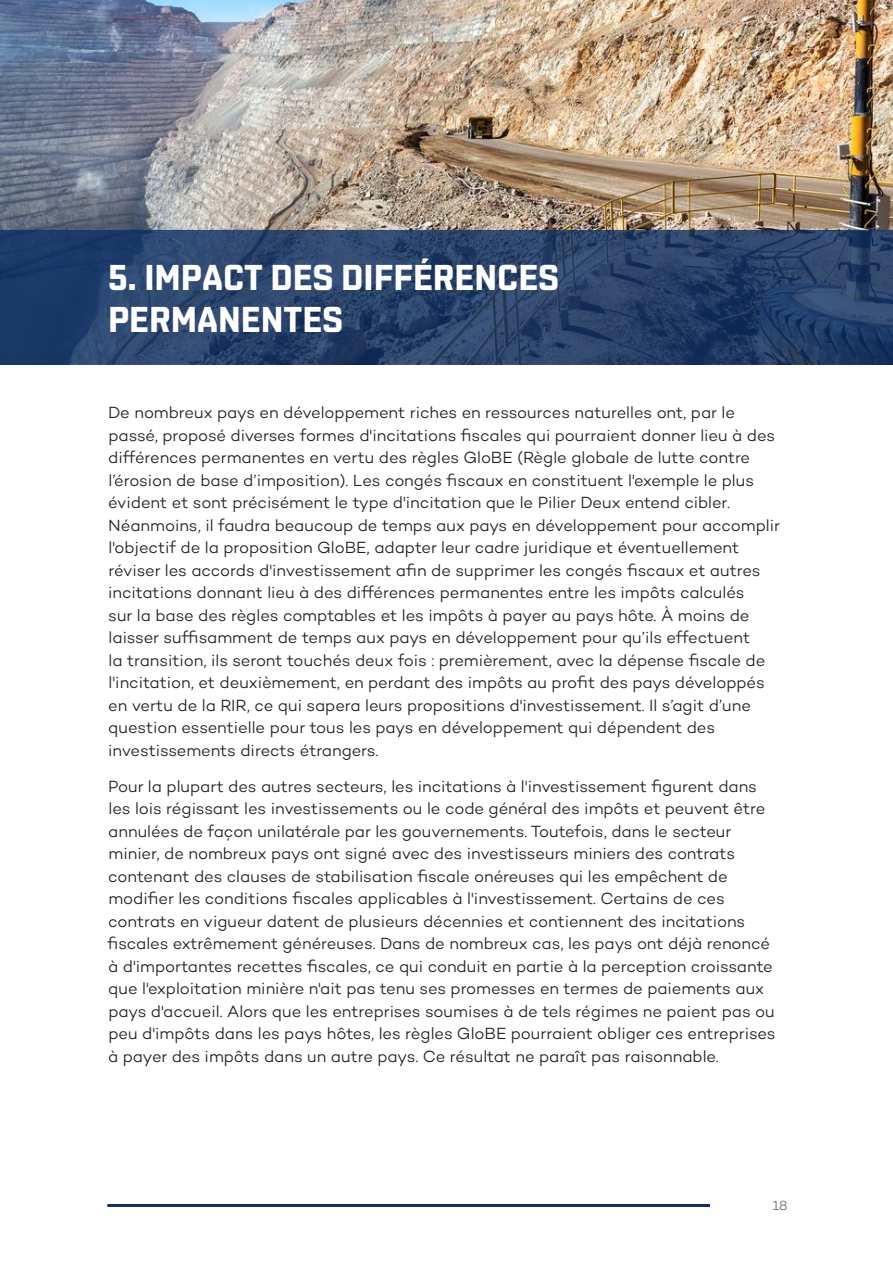
<style>
.page{position:relative;width:893px;height:1263px;background:#fff}
.page>*{position:absolute;margin:0;border:0;box-sizing:border-box;transform-origin:0 0}
.Heading_1{font:700 36px/42px "Shentox";color:#fff}
.Body_copy{font:300 16.5px/22.5px "Campton";letter-spacing:-.005em;color:#231f20}
.t1{font:300 13.5px "Campton";color:#676c6c}
</style>
<div class="page">
<hr style="left:107px;top:1204px;width:603px;height:3px;background:#0d3166">
<img style="left:0;top:0;width:893px;height:230px">
<svg style="left:0;top:230px;width:893px;height:135px;background:#274169"></svg>
<p class="Heading_1" style="left:108px;top:256px;width:453px">5. IMPACT DES DIFFÉRENCES<br>PERMANENTES</p>
<p class="Body_copy" style="left:108px;top:401px;width:673px">De nombreux pays en développement riches en ressources naturelles ont, par le passé, proposé diverses formes d'incitations fiscales qui pourraient donner lieu à des différences permanentes en vertu des règles GloBE (Règle globale de lutte contre l’érosion de base d’imposition). Les congés fiscaux en constituent l'exemple le plus évident et sont précisément le type d'incitation que le Pilier Deux entend cibler.<br>Néanmoins, il faudra beaucoup de temps aux pays en développement pour accomplir l'objectif de la proposition GloBE, adapter leur cadre juridique et éventuellement réviser les accords d'investissement afin de supprimer les congés fiscaux et autres incitations donnant lieu à des différences permanentes entre les impôts calculés<br>sur la base des règles comptables et les impôts à payer au pays hôte. À moins de laisser suffisamment de temps aux pays en développement pour qu’ils effectuent<br>la transition, ils seront touchés deux fois : premièrement, avec la dépense fiscale de l'incitation, et deuxièmement, en perdant des impôts au profit des pays développés en vertu de la RIR, ce qui sapera leurs propositions d'investissement. Il s’agit d’une question essentielle pour tous les pays en développement qui dépendent des investissements directs étrangers.</p>
<p class="Body_copy" style="left:108px;top:775px;width:670px">Pour la plupart des autres secteurs, les incitations à l'investissement figurent dans les lois régissant les investissements ou le code général des impôts et peuvent être annulées de façon unilatérale par les gouvernements. Toutefois, dans le secteur minier, de nombreux pays ont signé avec des investisseurs miniers des contrats contenant des clauses de stabilisation fiscale onéreuses qui les empêchent de modifier les conditions fiscales applicables à l'investissement. Certains de ces contrats en vigueur datent de plusieurs décennies et contiennent des incitations fiscales extrêmement généreuses. Dans de nombreux cas, les pays ont déjà renoncé à d'importantes recettes fiscales, ce qui conduit en partie à la perception croissante que l'exploitation minière n'ait pas tenu ses promesses en termes de paiements aux pays d'accueil. Alors que les entreprises soumises à de tels régimes ne paient pas ou peu d'impôts dans les pays hôtes, les règles GloBE pourraient obliger ces entreprises à payer des impôts dans un autre pays. Ce résultat ne paraît pas raisonnable.</p>
<p class="t1" style="left:772px;top:1197px;width:17px">18</p>
</div>
